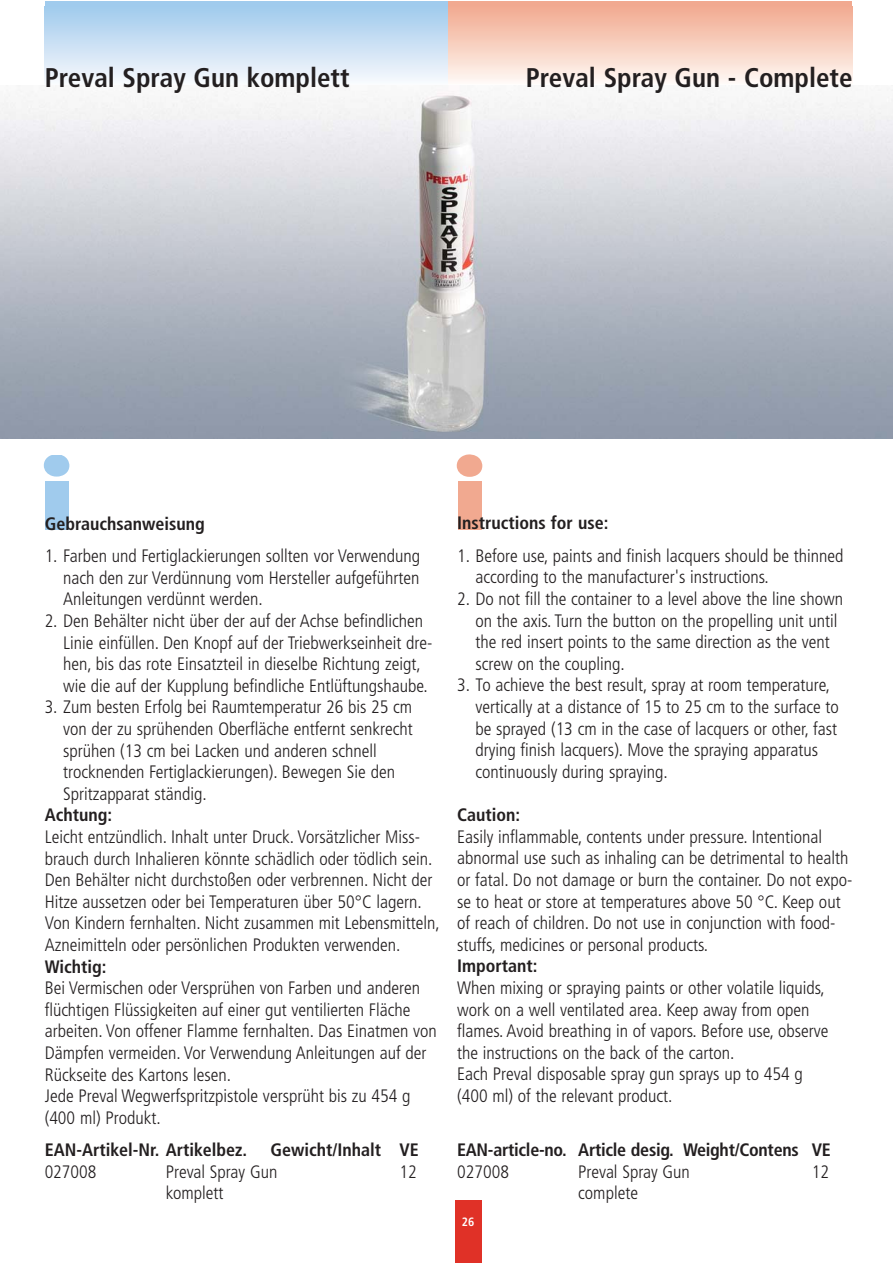
<style>
.page{position:relative;width:893px;height:1263px;background:#fff}
.page>*{position:absolute;margin:0;border:0;box-sizing:border-box;transform-origin:0 0}
.t1{font:700 condensed 27px "Frutiger";color:#231f20}
.t2{font:300 condensed 18px/21.6px "Frutiger";color:#231f20}
.t3{font:700 condensed 18px "Frutiger";color:#231f20}
.t4{font:700 condensed 12px "Frutiger";color:#fff}
</style>
<div class="page">
<div style="left:455px;top:1200px;width:26px;height:63px;background:#e03127"></div>
<div style="left:45px;top:1px;width:424px;height:71px;background:#a0cbed"></div>
<div style="left:448px;top:1px;width:404px;height:71px;background:#f1a990"></div>
<div style="left:45px;top:6px;width:424px;height:79px;background:linear-gradient(to bottom,#a0caec,#f9fafd)"></div>
<div style="left:448px;top:6px;width:404px;height:79px;background:linear-gradient(to bottom,#f1a98e,#fffaf5)"></div>
<img style="left:0;top:86px;width:893px;height:353px">
<div style="left:45px;top:481px;width:24px;height:48px;background:#a0cbed"></div>
<svg style="left:44px;top:455px;width:25px;height:22px"></svg>
<div style="left:458px;top:481px;width:24px;height:49px;background:#f1a990"></div>
<svg style="left:457px;top:454px;width:25px;height:23px"></svg>
<h1 class="t1" style="left:45px;top:66px;width:306px">Preval Spray Gun komplett</h1>
<h1 class="t1" style="left:526px;top:66px;width:328px">Preval Spray Gun - Complete</h1>
<p class="t3" style="left:45px;top:516px;width:162px">Gebrauchsanweisung</p>
<p class="t2" style="left:63px;top:546px;width:359px;text-align:justify;text-indent:-18px">1. Farben und Fertiglackierungen sollten vor Verwendung nach den zur Verdünnung vom Hersteller aufgeführten Anleitungen verdünnt werden.</p>
<p class="t2" style="left:63px;top:611px;width:371px;text-indent:-18px">2. Den Behälter nicht über der auf der Achse befindlichen Linie einfüllen. Den Knopf auf der Triebwerkseinheit dre&shy;hen, bis das rote Einsatzteil in dieselbe Richtung zeigt, wie die auf der Kupplung befindliche Entlüftungshaube.</p>
<p class="t2" style="left:63px;top:698px;width:351px;text-indent:-18px">3. Zum besten Erfolg bei Raumtemperatur 26 bis 25 cm von der zu sprühenden Oberfläche entfernt senkrecht sprühen (13 cm bei Lacken und anderen schnell trocknenden Fertiglackierungen). Bewegen Sie den Spritzapparat ständig.</p>
<p class="t3" style="left:45px;top:808px;width:69px">Achtung:</p>
<p class="t2" style="left:45px;top:827px;width:397px">Leicht entzündlich. Inhalt unter Druck. Vorsätzlicher Miss&shy;brauch durch Inhalieren könnte schädlich oder tödlich sein.<br>Den Behälter nicht durchstoßen oder verbrennen. Nicht der Hitze aussetzen oder bei Temperaturen über 50°C lagern.<br>Von Kindern fernhalten. Nicht zusammen mit Lebensmitteln, Azneimitteln oder persönlichen Produkten verwenden.</p>
<p class="t3" style="left:45px;top:959px;width:63px">Wichtig:</p>
<p class="t2" style="left:45px;top:978px;width:394px">Bei Vermischen oder Versprühen von Farben und anderen flüchtigen Flüssigkeiten auf einer gut ventilierten Fläche arbeiten. Von offener Flamme fernhalten. Das Einatmen von Dämpfen vermeiden. Vor Verwendung Anleitungen auf der Rückseite des Kartons lesen.<br>Jede Preval Wegwerfspritzpistole versprüht bis zu 454 g (400 ml) Produkt.</p>
<p class="t3" style="left:45px;top:1143px;width:204px">EAN-Artikel-Nr. Artikelbez.</p>
<p class="t3" style="left:271px;top:1143px;width:150px">Gewicht/Inhalt VE</p>
<p class="t2" style="left:45px;top:1162px;width:53px">027008</p>
<p class="t2" style="left:166px;top:1162px;width:113px">Preval Spray Gun</p>
<p class="t2" style="left:399px;top:1162px;width:19px">12</p>
<p class="t2" style="left:166px;top:1184px;width:59px">komplett</p>
<p class="t3" style="left:457px;top:516px;width:153px">Instructions for use:</p>
<p class="t2" style="left:475px;top:546px;width:369px;text-indent:-18px">1. Before use, paints and finish lacquers should be thinned according to the manufacturer's instructions.</p>
<p class="t2" style="left:475px;top:589px;width:369px;text-indent:-18px">2. Do not fill the container to a level above the line shown on the axis. Turn the button on the propelling unit until the red insert points to the same direction as the vent screw on the coupling.</p>
<p class="t2" style="left:475px;top:676px;width:365px;text-indent:-18px">3. To achieve the best result, spray at room temperature, vertically at a distance of 15 to 25 cm to the surface to be sprayed (13 cm in the case of lacquers or other, fast drying finish lacquers). Move the spraying apparatus continuously during spraying.</p>
<p class="t3" style="left:457px;top:808px;width:65px">Caution:</p>
<p class="t2" style="left:457px;top:827px;width:397px">Easily inflammable, contents under pressure. Intentional abnormal use such as inhaling can be detrimental to health or fatal. Do not damage or burn the container. Do not expo&shy;se to heat or store at temperatures above 50 °C. Keep out of reach of children. Do not use in conjunction with food&shy;stuffs, medicines or personal products.</p>
<p class="t3" style="left:457px;top:959px;width:82px">Important:</p>
<p class="t2" style="left:457px;top:978px;width:373px">When mixing or spraying paints or other volatile liquids, work on a well ventilated area. Keep away from open flames. Avoid breathing in of vapors. Before use, observe the instructions on the back of the carton.<br>Each Preval disposable spray gun sprays up to 454 g (400 ml) of the relevant product.</p>
<p class="t3" style="left:457px;top:1142px;width:375px">EAN-article-no. Article desig. Weight/Contens VE</p>
<p class="t2" style="left:457px;top:1162px;width:53px">027008</p>
<p class="t2" style="left:578px;top:1162px;width:113px">Preval Spray Gun</p>
<p class="t2" style="left:812px;top:1162px;width:19px">12</p>
<p class="t2" style="left:578px;top:1183px;width:61px">complete</p>
<p class="t4" style="left:462px;top:1216px;width:14px">26</p>
</div>
